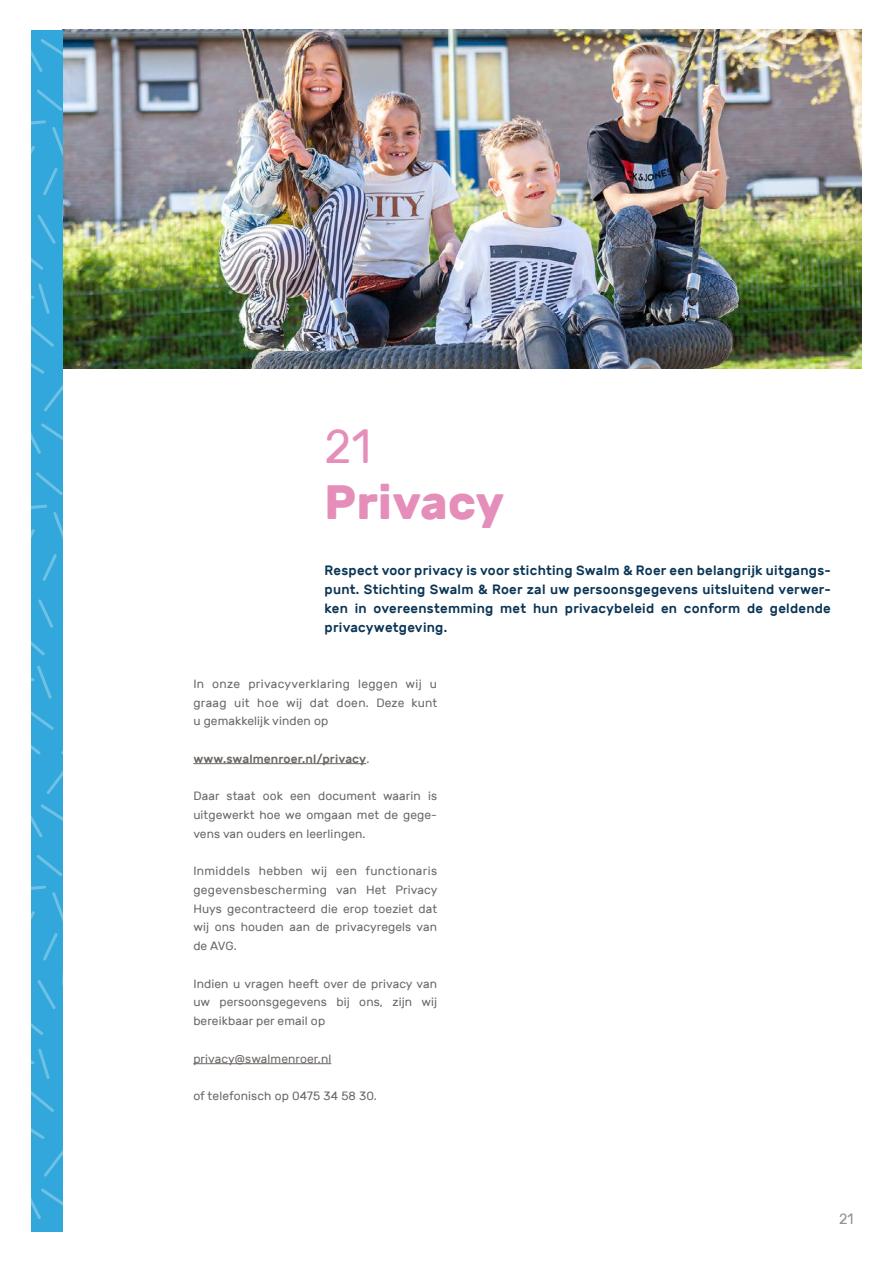
<style>
.page{position:relative;width:893px;height:1263px;background:#fff}
.page>*{position:absolute;margin:0;border:0;box-sizing:border-box;transform-origin:0 0}
.t1{font:700 48px "Rubik";letter-spacing:.01em;color:#e58eb9;scale:.96 1}
.t2{font:48px "Rubik";color:#e58eb9;scale:.96 1}
.t3{font:15px "Rubik";color:#949290;scale:.96 1}
.t4{font:500 13.5px/18.8px "Rubik";letter-spacing:.02em;color:#0a3555;text-align:justify}
.t5{font:12px/18.8px "Rubik";letter-spacing:.01em;color:#6b6764;text-align:justify}
.t6{font:500 12px "Rubik";letter-spacing:.01em;color:#6b6764}
.s1{font-weight:400}
</style>
<div class="page">
<img style="left:62px;top:30px;width:800px;height:339px">
<div style="left:31px;top:30px;width:31px;height:1201px;background:#31a7db"></div>
<svg style="left:31px;top:39px;width:31px;height:33px"></svg>
<svg style="left:31px;top:87px;width:32px;height:369px"></svg>
<svg style="left:31px;top:472px;width:31px;height:322px"></svg>
<svg style="left:31px;top:804px;width:31px;height:33px"></svg>
<svg style="left:31px;top:852px;width:32px;height:371px"></svg>
<hr style="left:193px;top:763px;width:173px;height:1px;background:#6b6764">
<hr style="left:193px;top:1063px;width:138px;height:1px;background:#6b6764">
<h1 class="t2" style="left:325px;top:419px;width:50px">21</h1>
<h1 class="t1" style="left:325px;top:474px;width:189px">Privacy</h1>
<p class="t4" style="left:325px;top:561px;width:508px">Respect voor privacy is voor stichting Swalm &amp; Roer een belangrijk uitgangs&shy;punt. Stichting Swalm &amp; Roer zal uw persoonsgegevens uitsluitend verwer&shy;ken in overeenstemming met hun privacybeleid en conform de geldende privacywetgeving.</p>
<p class="t5" style="left:193px;top:674px;width:245px">In onze privacyverklaring leggen wij u graag uit hoe wij dat doen. Deze kunt u gemakkelijk vinden op</p>
<p class="t6" style="left:193px;top:752px;width:177px">www.swalmenroer.nl/privacy<span class="s1">.</span></p>
<p class="t5" style="left:193px;top:787px;width:245px">Daar staat ook een document waarin is uitgewerkt hoe we omgaan met de gege&shy;vens van ouders en leerlingen.</p>
<p class="t5" style="left:193px;top:862px;width:246px">Inmiddels hebben wij een functionaris gegevensbescherming van Het Privacy Huys gecontracteerd die erop toeziet dat wij ons houden aan de privacyregels van de AVG.</p>
<p class="t5" style="left:193px;top:974px;width:245px">Indien u vragen heeft over de privacy van uw persoonsgegevens bij ons, zijn wij bereikbaar per email op</p>
<p class="t5" style="left:193px;top:1049px;width:139px">privacy@swalmenroer.nl</p>
<p class="t5" style="left:193px;top:1087px;width:185px">of telefonisch op 0475 34 58 30.</p>
<p class="t3" style="left:839px;top:1210px;width:17px">21</p>
</div>
